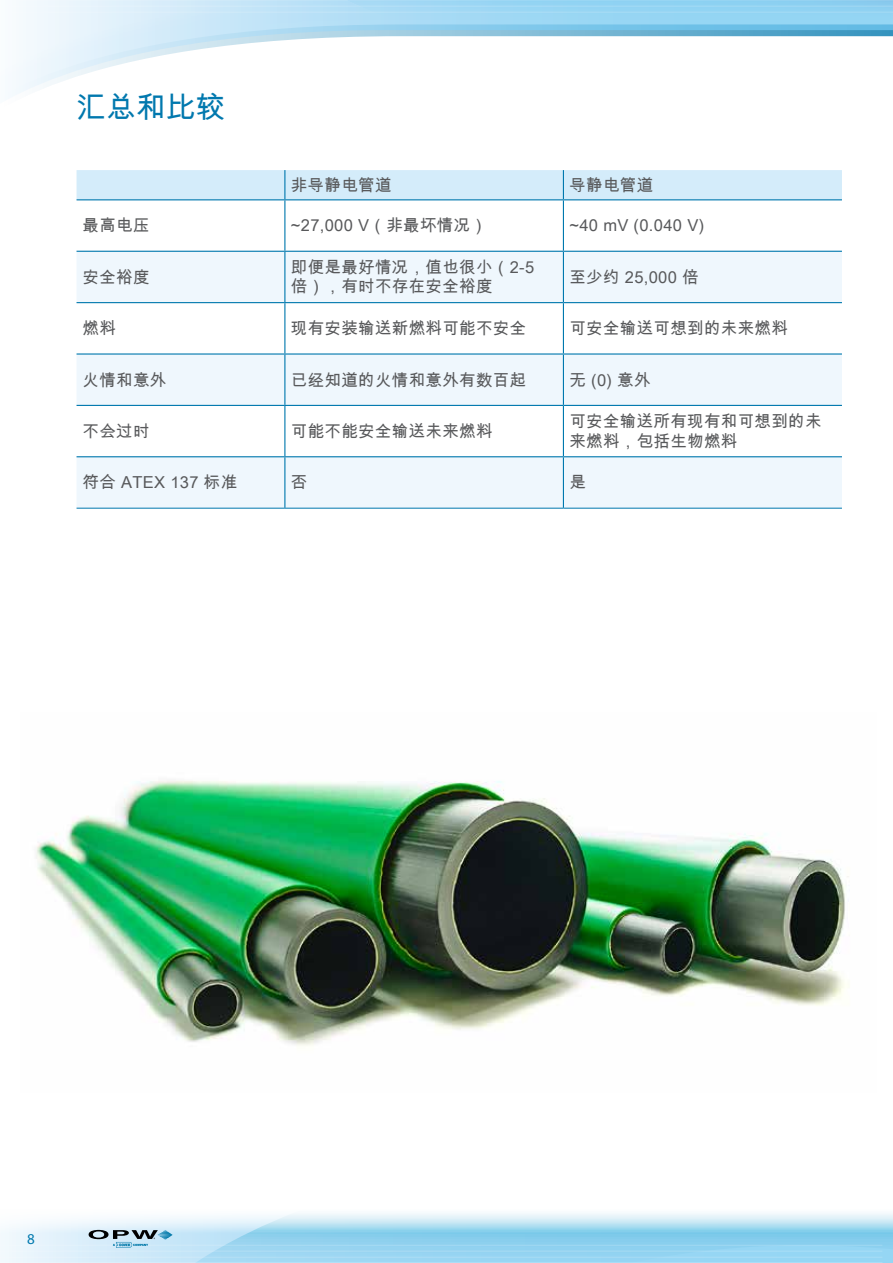
<style>
.page{position:relative;width:893px;height:1263px;background:#fff}
.page>*{position:absolute;margin:0;border:0;box-sizing:border-box;transform-origin:0 0}
.t1{font:30px "Arial Unicode MS";letter-spacing:-.01em;color:#0078ae}
.t2{font:16.5px/19px "Arial Unicode MS";letter-spacing:.02em;color:#58595b}
.t3{font:15px "Myriad Pro";color:#0078ae}
</style>
<div class="page">
<div style="left:0;top:1206px;width:893px;height:57px;background:linear-gradient(to bottom,#fdfefe,#e2f1fb)"></div>
<svg style="left:68px;top:1206px;width:825px;height:57px"></svg>
<hr style="left:0;top:1245px;width:882px;height:1px;background:#fff">
<hr style="left:0;top:1257px;width:882px;height:1px;background:#fff">
<hr style="left:0;top:1251px;width:882px;height:1px;background:#fff">
<hr style="left:0;top:1262px;width:882px;height:1px;background:#fff">
<svg style="left:89px;top:1230px;width:84px;height:18px"></svg>
<svg style="left:12px;top:1px;width:99px;height:95px"></svg>
<svg style="left:111px;top:1px;width:782px;height:66px"></svg>
<hr style="left:0;top:12px;width:893px;height:1px;background:#fff">
<hr style="left:0;top:6px;width:893px;height:1px;background:#fff">
<svg style="left:77px;top:252px;width:765px;height:256px;fill:#eff7fd"></svg>
<div style="left:77px;top:170px;width:765px;height:29px;background:#d4ecfa"></div>
<hr style="left:77px;top:199px;width:208px;height:1px;background:#0078ae">
<hr style="left:285px;top:199px;width:278px;height:1px;background:#0078ae">
<hr style="left:284px;top:200px;width:1px;height:51px;background:#0078ae">
<hr style="left:563px;top:199px;width:279px;height:1px;background:#0078ae">
<hr style="left:563px;top:200px;width:1px;height:51px;background:#0078ae">
<hr style="left:77px;top:251px;width:208px;height:1px;background:#0078ae">
<hr style="left:285px;top:251px;width:278px;height:1px;background:#0078ae">
<hr style="left:284px;top:252px;width:1px;height:50px;background:#0078ae">
<hr style="left:563px;top:251px;width:279px;height:1px;background:#0078ae">
<hr style="left:563px;top:252px;width:1px;height:50px;background:#0078ae">
<hr style="left:77px;top:302px;width:208px;height:1px;background:#0078ae">
<hr style="left:285px;top:302px;width:278px;height:1px;background:#0078ae">
<hr style="left:284px;top:303px;width:1px;height:50px;background:#0078ae">
<hr style="left:563px;top:302px;width:279px;height:1px;background:#0078ae">
<hr style="left:563px;top:303px;width:1px;height:50px;background:#0078ae">
<hr style="left:77px;top:353px;width:208px;height:2px;background:#0078ae">
<hr style="left:285px;top:353px;width:278px;height:2px;background:#0078ae">
<hr style="left:284px;top:355px;width:1px;height:50px;background:#0078ae">
<hr style="left:563px;top:353px;width:279px;height:2px;background:#0078ae">
<hr style="left:563px;top:355px;width:1px;height:50px;background:#0078ae">
<hr style="left:77px;top:405px;width:208px;height:1px;background:#0078ae">
<hr style="left:285px;top:405px;width:278px;height:1px;background:#0078ae">
<hr style="left:284px;top:406px;width:1px;height:50px;background:#0078ae">
<hr style="left:563px;top:405px;width:279px;height:1px;background:#0078ae">
<hr style="left:563px;top:406px;width:1px;height:50px;background:#0078ae">
<hr style="left:77px;top:456px;width:208px;height:1px;background:#0078ae">
<hr style="left:285px;top:456px;width:278px;height:1px;background:#0078ae">
<hr style="left:284px;top:457px;width:1px;height:51px;background:#0078ae">
<hr style="left:563px;top:456px;width:279px;height:1px;background:#0078ae">
<hr style="left:563px;top:457px;width:1px;height:51px;background:#0078ae">
<hr style="left:77px;top:508px;width:208px;height:1px;background:#0078ae">
<hr style="left:285px;top:508px;width:278px;height:1px;background:#0078ae">
<hr style="left:563px;top:508px;width:279px;height:1px;background:#0078ae">
<img style="left:36px;top:780px;width:813px;height:266px">
<h1 class="t1" style="left:77px;top:85px;width:150px">汇总和比较</h1>
<p class="t2" style="left:291px;top:175px;width:102px">非导静电管道</p>
<p class="t2" style="left:569px;top:175px;width:85px">导静电管道</p>
<p class="t2" style="left:83px;top:216px;width:68px">最高电压</p>
<p class="t2" style="left:291px;top:216px;width:198px">~27,000 V（非最坏情况）</p>
<p class="t2" style="left:569px;top:216px;width:136px">~40 mV (0.040 V)</p>
<p class="t2" style="left:83px;top:267px;width:68px">安全裕度</p>
<p class="t2" style="left:291px;top:258px;width:245px">即便是最好情况，值也很小（2-5倍），有时不存在安全裕度</p>
<p class="t2" style="left:569px;top:267px;width:131px">至少约 25,000 倍</p>
<p class="t2" style="left:83px;top:318px;width:35px">燃料</p>
<p class="t2" style="left:291px;top:318px;width:237px">现有安装输送新燃料可能不安全</p>
<p class="t2" style="left:569px;top:318px;width:220px">可安全输送可想到的未来燃料</p>
<p class="t2" style="left:83px;top:370px;width:85px">火情和意外</p>
<p class="t2" style="left:291px;top:370px;width:237px">已经知道的火情和意外有数百起</p>
<p class="t2" style="left:569px;top:370px;width:83px">无 (0) 意外</p>
<p class="t2" style="left:83px;top:421px;width:68px">不会过时</p>
<p class="t2" style="left:291px;top:421px;width:203px">可能不能安全输送未来燃料</p>
<p class="t2" style="left:569px;top:412px;width:254px">可安全输送所有现有和可想到的未来燃料，包括生物燃料</p>
<p class="t2" style="left:83px;top:473px;width:156px">符合 ATEX 137 标准</p>
<p class="t2" style="left:291px;top:473px;width:18px">否</p>
<p class="t2" style="left:569px;top:473px;width:18px">是</p>
<p class="t3" style="left:27px;top:1230px;width:9px">8</p>
</div>
